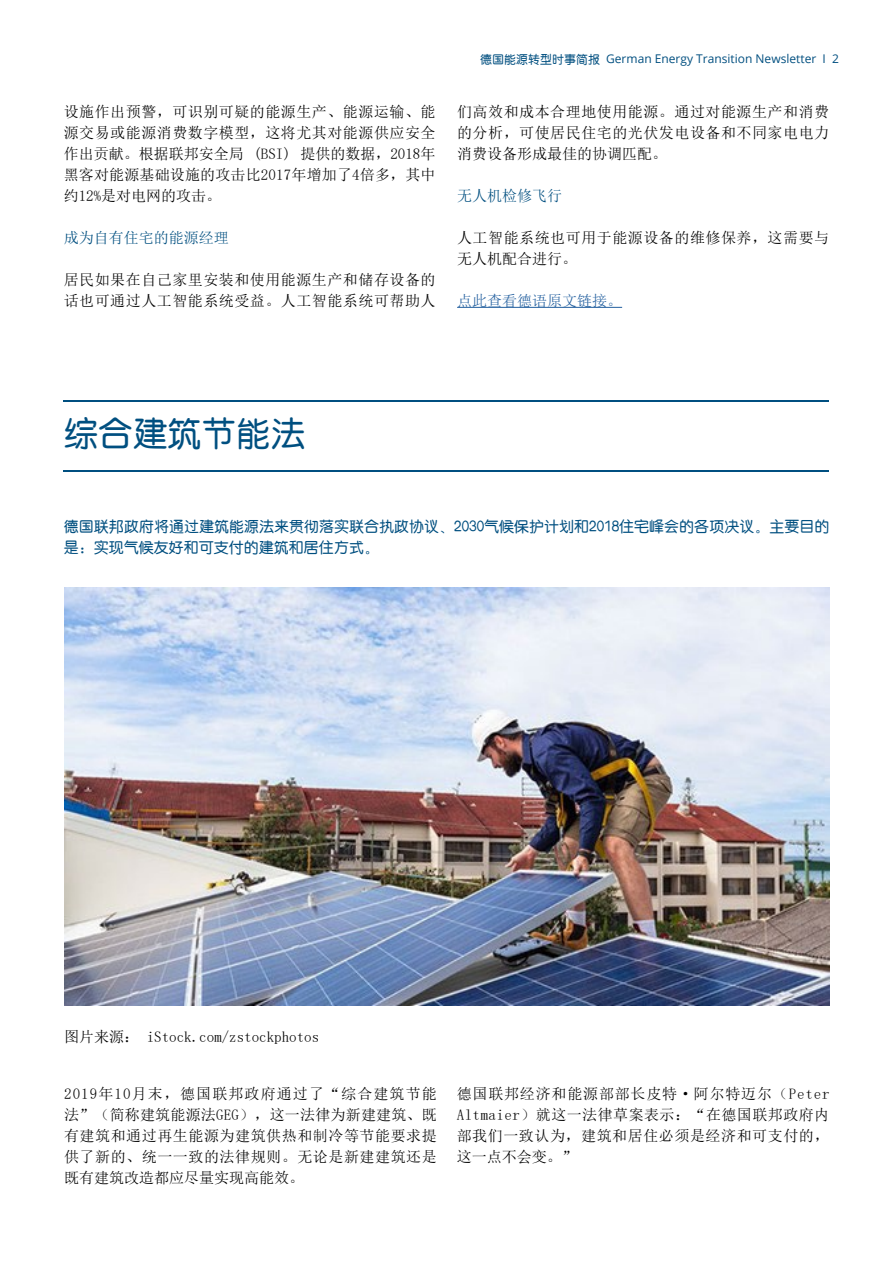
<style>
.page{position:relative;width:893px;height:1263px;background:#fff}
.page>*{position:absolute;margin:0;border:0;box-sizing:border-box;transform-origin:0 0}
.t1{font:34.5px "H Ye 3 gj";color:#004f80}
.t2{font:15px/21px "Sim Sun";letter-spacing:.035em;color:#000;text-align:justify}
.t3{font:15px/21px "H Ye 3 gj";color:#004f80}
.t4{font:15px "Sim Sun";color:#000}
.t5{font:15px "Sim Sun";color:#004f80}
.t6{font:15px "Sim Sun";color:#215e9e}
.t7{font:12px "Open Sans";color:#004f80}
.s1{font-family:"H Ye 3 gj"}
</style>
<div class="page">
<hr style="left:64px;top:400px;width:765px;height:1px;background:#004f80">
<hr style="left:64px;top:470px;width:765px;height:2px;background:#004f80">
<img style="left:64px;top:588px;width:765px;height:418px">
<hr style="left:457px;top:307px;width:165px;height:1px;background:#215e9e">
<p class="t2" style="left:64px;top:101px;width:373px">设施作出预警，可识别可疑的能源生产、能源运输、能源交易或能源消费数字模型，这将尤其对能源供应安全作出贡献。根据联邦安全局 (BSI) 提供的数据，2018年黑客对能源基础设施的攻击比2017年增加了4倍多，其中约12%是对电网的攻击。</p>
<p class="t5" style="left:64px;top:230px;width:167px">成为自有住宅的能源经理</p>
<p class="t2" style="left:64px;top:269px;width:373px">居民如果在自己家里安装和使用能源生产和储存设备的话也可通过人工智能系统受益。人工智能系统可帮助人</p>
<p class="t7" style="left:480px;top:51px;width:360px"><span class="s1">德国能源转型时事简报</span> German Energy Transition Newsletter I 2</p>
<p class="t2" style="left:457px;top:101px;width:374px">们高效和成本合理地使用能源。通过对能源生产和消费的分析，可使居民住宅的光伏发电设备和不同家电电力消费设备形成最佳的协调匹配。</p>
<p class="t5" style="left:457px;top:188px;width:106px">无人机检修飞行</p>
<p class="t2" style="left:457px;top:227px;width:374px">人工智能系统也可用于能源设备的维修保养，这需要与无人机配合进行。</p>
<p class="t6" style="left:457px;top:293px;width:166px">点此查看德语原文链接。</p>
<h1 class="t1" style="left:64px;top:416px;width:243px">综合建筑节能法</h1>
<p class="t3" style="left:64px;top:516px;width:767px">德国联邦政府将通过建筑能源法来贯彻落实联合执政协议、2030气候保护计划和2018住宅峰会的各项决议。主要目的是：实现气候友好和可支付的建筑和居住方式。</p>
<p class="t4" style="left:64px;top:1029px;width:257px">图片来源： iStock.com/zstockphotos</p>
<p class="t2" style="left:64px;top:1083px;width:374px">2019年10月末，德国联邦政府通过了“综合建筑节能法”（简称建筑能源法GEG），这一法律为新建建筑、既有建筑和通过再生能源为建筑供热和制冷等节能要求提供了新的、统一一致的法律规则。无论是新建建筑还是既有建筑改造都应尽量实现高能效。</p>
<p class="t2" style="left:457px;top:1083px;width:374px">德国联邦经济和能源部部长皮特·阿尔特迈尔（Peter Altmaier）就这一法律草案表示：“在德国联邦政府内部我们一致认为，建筑和居住必须是经济和可支付的，这一点不会变。”</p>
</div>
